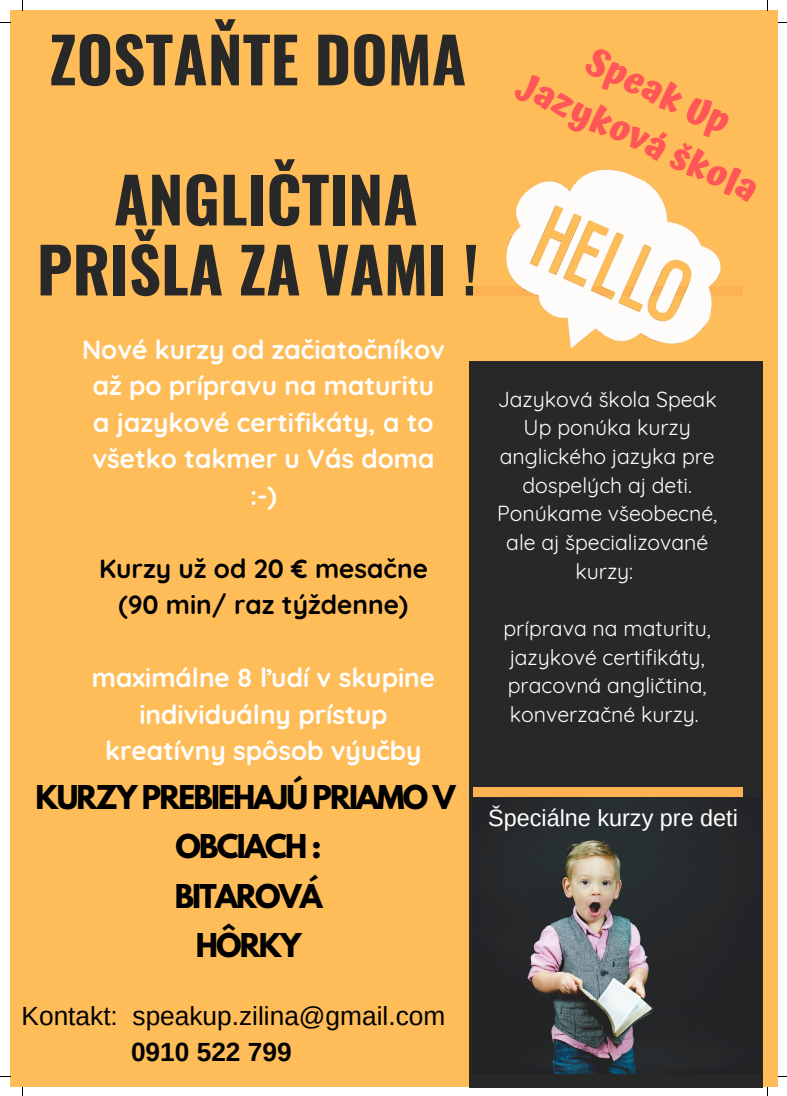
<style>
.page{position:relative;width:787px;height:1096px;background:#fff}
.page>*{position:absolute;margin:0;border:0;box-sizing:border-box;transform-origin:0 0}
.t1{font:700 62.5px/70px "Oswald";color:#282828;text-align:center}
.t2{font:700 36.5px/50.1px "Atma";color:#ff5757;text-align:center}
.t3{font:700 29.12px/49.4px "League Spartan";letter-spacing:-.06em;color:#000;text-align:center}
.t4{font:700 26.25px/36.5px "Quicksand";color:#fff;text-align:center}
.t5{font:700 26.25px/36.5px "Quicksand";color:#000;text-align:center}
.t6{font:26.25px "Arimo";color:#000}
.t7{font:700 26.25px "Arimo";color:#000}
.t8{font:23.38px "Arimo";color:#fff}
.t9{font:21.25px/28.6px "Quicksand";color:#fff;text-align:center}
</style>
<div class="page">
<div style="left:10px;top:10px;width:768px;height:1076px;background:#ffbd59"></div>
<div style="left:469px;top:361px;width:294px;height:725px;background:#282828"></div>
<div style="left:473px;top:787px;width:269px;height:9px;background:#fcb153"></div>
<img style="left:527px;top:816px;width:127px;height:256px">
<img style="left:473px;top:169px;width:270px;height:181px">
<h1 class="t1" style="left:50px;top:22px;width:418px">ZOSTAŇTE DOMA</h1>
<h1 class="t1" style="left:37px;top:162px;width:444px">ANGLIČTINA<br>PRIŠLA ZA VAMI !</h1>
<h2 class="t2" style="left:551px;top:13px;width:263px;rotate:25deg">Speak Up<br>Jazyková škola</h2>
<p class="t4" style="left:82px;top:331px;width:364px">Nové kurzy od začiatočníkov až po prípravu na maturitu a jazykové certifikáty, a to všetko takmer u Vás doma :-)</p>
<p class="t5" style="left:99px;top:549px;width:330px">Kurzy už od 20 € mesačne (90 min/ raz týždenne)</p>
<p class="t4" style="left:92px;top:659px;width:345px">maximálne 8 ľudí v skupine individuálny prístup kreatívny spôsob výučby</p>
<h3 class="t3" style="left:36px;top:776px;width:421px">KURZY PREBIEHAJÚ PRIAMO V<br>OBCIACH :<br>BITAROVÁ<br>HÔRKY</h3>
<p class="t9" style="left:497px;top:384px;width:222px">Jazyková škola Speak<br>Up ponúka kurzy anglického jazyka pre dospelých aj deti.<br>Ponúkame všeobecné, ale aj špecializované kurzy:</p>
<p class="t9" style="left:503px;top:613px;width:209px;text-align:left">príprava na maturitu, jazykové certifikáty, pracovná angličtina, konverzačné kurzy.</p>
<p class="t8" style="left:546px;top:805px;width:207px">Špeciálne kurzy pre</p>
<p class="t8" style="left:488px;top:805px;width:251px">Špeciálne kurzy pre deti</p>
<p class="t6" style="left:22px;top:1001px;width:425px">Kontakt: speakup.zilina@gmail.com</p>
<p class="t7" style="left:131px;top:1037px;width:162px">0910 522 799</p>
</div>
